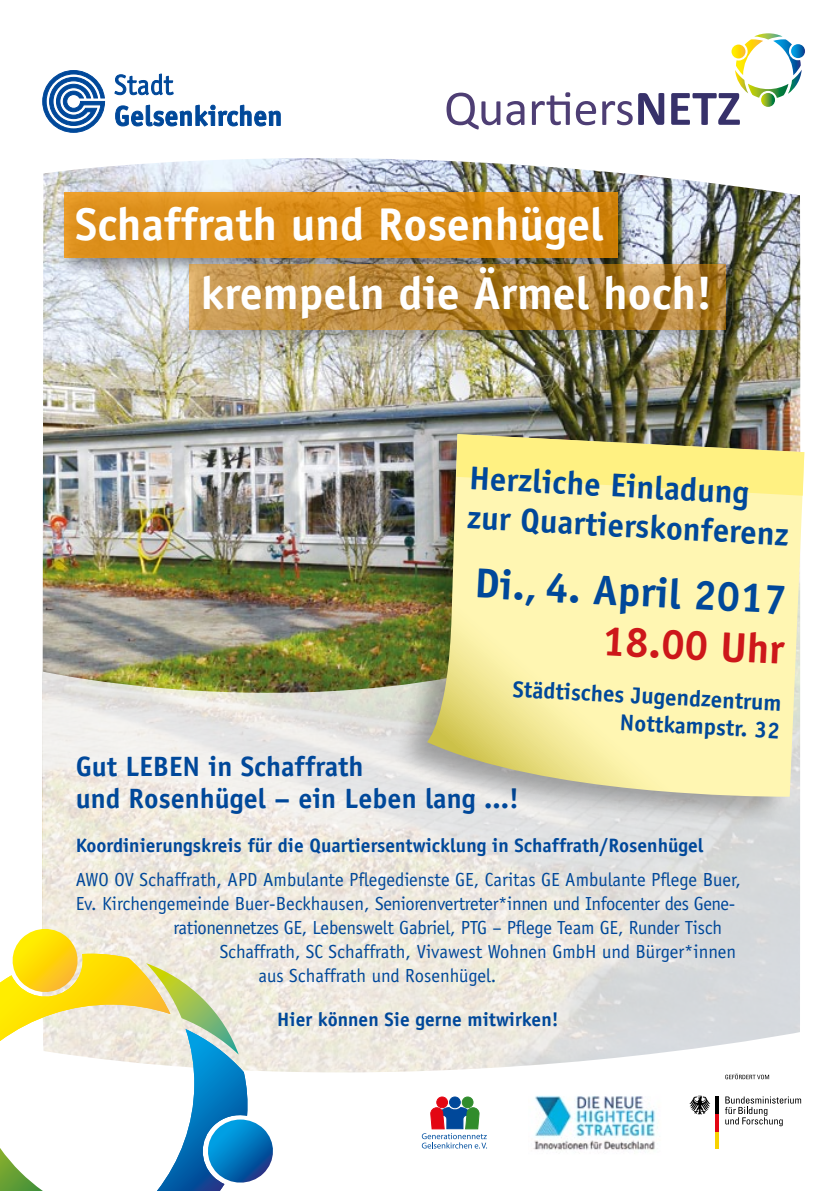
<style>
.page{position:relative;width:840px;height:1191px;background:#fff}
.page>*{position:absolute;margin:0;border:0;box-sizing:border-box;transform-origin:0 0}
.t1{font:700 46px "Officina Sans Std";color:#fff}
.t2{font:700 42px "Officina Sans Std";color:#00489a}
.t3{font:700 42px "Officina Sans Std";color:#cd171a}
.t4{font:700 33px "Officina Sans Std";color:#00489a}
.t5{font:700 28px "Officina Sans Std";color:#00489a}
.t6{font:700 23px "Officina Sans Std";color:#00489a}
.t7{font:700 19.4px "Officina Sans Std";color:#00489a}
.t8{font:19px "Officina Sans Std";letter-spacing:-.01em;color:#00489a}
</style>
<div class="page">
<img style="left:42px;top:158px;width:758px;height:771px">
<img style="left:43px;top:493px;width:759px;height:656px">
<div style="left:57px;top:186px;width:578px;height:90px;background:#000;opacity:.4"></div>
<svg style="left:64px;top:193px;width:553px;height:65px;fill:#db8e1a"></svg>
<div style="left:182px;top:257px;width:562px;height:90px;background:#000;opacity:.25"></div>
<svg style="left:189px;top:264px;width:536px;height:65px"></svg>
<div style="left:436px;top:1097px;width:11px;height:10px;background:#e30613;border-radius:50%"></div>
<div style="left:436px;top:1096px;width:11px;height:12px;border:1px solid #e30613;border-radius:50%"></div>
<div style="left:462px;top:1097px;width:10px;height:10px;background:#318c2c;border-radius:50%"></div>
<div style="left:461px;top:1096px;width:12px;height:12px;border:1px solid #318c2c;border-radius:50%"></div>
<div style="left:449px;top:1097px;width:11px;height:10px;background:#00489a;border-radius:50%"></div>
<div style="left:449px;top:1096px;width:11px;height:12px;border:1px solid #00489a;border-radius:50%"></div>
<svg style="left:421px;top:1106px;width:66px;height:42px"></svg>
<img style="left:528px;top:1079px;width:145px;height:71px">
<svg style="left:724px;top:1096px;width:76px;height:30px"></svg>
<hr style="left:715px;top:1131px;width:3px;height:17px;background:#f8d200">
<hr style="left:715px;top:1113px;width:3px;height:18px;background:#e30613">
<hr style="left:715px;top:1096px;width:3px;height:18px;background:#000">
<svg style="left:689px;top:1095px;width:21px;height:19px"></svg>
<svg style="left:724px;top:1073px;width:44px;height:6px"></svg>
<svg style="left:114px;top:73px;width:166px;height:54px"></svg>
<svg style="left:43px;top:71px;width:62px;height:61px"></svg>
<svg style="left:446px;top:92px;width:218px;height:37px"></svg>
<svg style="left:671px;top:33px;width:130px;height:92px"></svg>
<svg style="left:790px;top:44px;width:14px;height:14px"></svg>
<svg style="left:760px;top:93px;width:14px;height:14px"></svg>
<svg style="left:731px;top:45px;width:14px;height:13px"></svg>
<svg style="left:0;top:929px;width:276px;height:262px"></svg>
<div style="left:390px;top:427px;width:413px;height:400px;background:#000;opacity:.3"></div>
<svg style="left:427px;top:434px;width:362px;height:362px"></svg>
<svg style="left:456px;top:434px;width:347px;height:62px"></svg>
<p class="t1" style="left:75px;top:195px;width:530px">Schaffrath und Rosenhügel</p>
<p class="t1" style="left:200px;top:265px;width:513px">krempeln die Ärmel hoch!</p>
<p class="t4" style="left:470px;top:457px;width:281px;rotate:3deg">Herzliche Einladung</p>
<p class="t4" style="left:468px;top:497px;width:323px;rotate:3deg">zur Quartierskonferenz</p>
<p class="t2" style="left:476px;top:557px;width:314px;rotate:3deg">Di., 4. April 2017</p>
<p class="t3" style="left:603px;top:614px;width:184px;rotate:3deg">18.00 Uhr</p>
<p class="t6" style="left:513px;top:674px;width:270px;rotate:3deg">Städtisches Jugendzentrum</p>
<p class="t6" style="left:620px;top:707px;width:162px;rotate:3deg">Nottkampstr. 32</p>
<p class="t5" style="left:76px;top:749px;width:289px">Gut LEBEN in Schaffrath</p>
<p class="t5" style="left:76px;top:781px;width:444px">und Rosenhügel – ein Leben lang ...!</p>
<p class="t7" style="left:76px;top:833px;width:629px">Koordinierungskreis für die Quartiersentwicklung in Schaffrath/Rosenhügel</p>
<p class="t8" style="left:76px;top:868px;width:666px">AWO OV Schaffrath, APD Ambulante Pflegedienste GE, Caritas GE Ambulante Pflege Buer,</p>
<p class="t8" style="left:76px;top:892px;width:660px">Ev. Kirchengemeinde Buer-Beckhausen, Seniorenvertreter*innen und Infocenter des Gene-</p>
<p class="t8" style="left:173px;top:916px;width:550px">rationennetzes GE, Lebenswelt Gabriel, PTG – Pflege Team GE, Runder Tisch</p>
<p class="t8" style="left:220px;top:940px;width:517px">Schaffrath, SC Schaffrath, Vivawest Wohnen GmbH und Bürger*innen</p>
<p class="t8" style="left:258px;top:964px;width:239px">aus Schaffrath und Rosenhügel.</p>
<p class="t7" style="left:277px;top:1007px;width:282px">Hier können Sie gerne mitwirken!</p>
</div>
